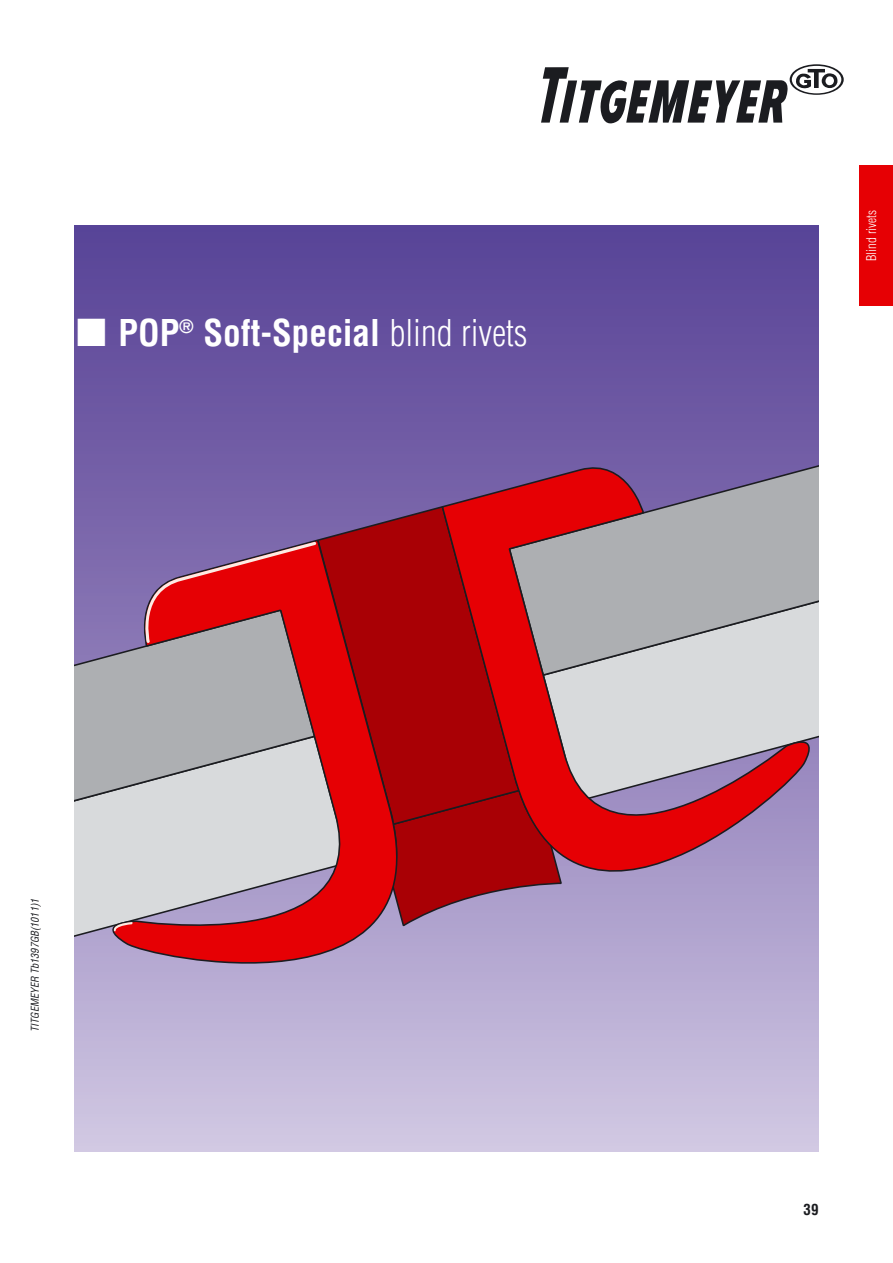
<style>
.page{position:relative;width:893px;height:1263px;background:#fff}
.page>*{position:absolute;margin:0;border:0;box-sizing:border-box;transform-origin:0 0}
.t1{font:72.75px "Ti Logo 5";color:#1b1c20}
.t2{font:700 condensed 36px "Helvetica Com";color:#fff}
.t3{font:700 condensed 15px "Helvetica Com";color:#1b1c20}
.t4{font:300 condensed 13.2px "Helvetica Com";color:#fff}
.t5{font:italic condensed 10.5px "Helvetica Com";color:#1b1c20}
.s1{font-weight:300}
</style>
<div class="page">
<div style="left:74px;top:226px;width:745px;height:925px;background:#604c9c"></div>
<div style="left:859px;top:165px;width:34px;height:141px;background:#e60004"></div>
<div style="left:74px;top:1082px;width:745px;height:69px;background:#ccc3e0"></div>
<svg style="left:74px;top:363px;width:745px;height:719px"></svg>
<svg style="left:316px;top:505px;width:124px;height:33px;background:#883861"></svg>
<svg style="left:91px;top:538px;width:355px;height:481px;background:#bc7380"></svg>
<svg style="left:440px;top:455px;width:379px;height:531px;background:#b7788a"></svg>
<svg style="left:136px;top:542px;width:180px;height:101px;background:#be394d"></svg>
<svg style="left:114px;top:922px;width:19px;height:9px"></svg>
<h1 class="t1" style="left:540px;top:55px;width:305px">L</h1>
<p class="t2" style="left:77px;top:313px;width:452px">■ POP<sup>®</sup> Soft-Special <span class="s1">blind rivets</span></p>
<p class="t4" style="left:866px;top:261px;width:52px;rotate:-90deg">Blind rivets</p>
<p class="t5" style="left:29px;top:1032px;width:135px;rotate:-90deg">TITGEMEYER Tb1397GB(1011)1</p>
<p class="t3" style="left:804px;top:1201px;width:16px">39</p>
</div>
